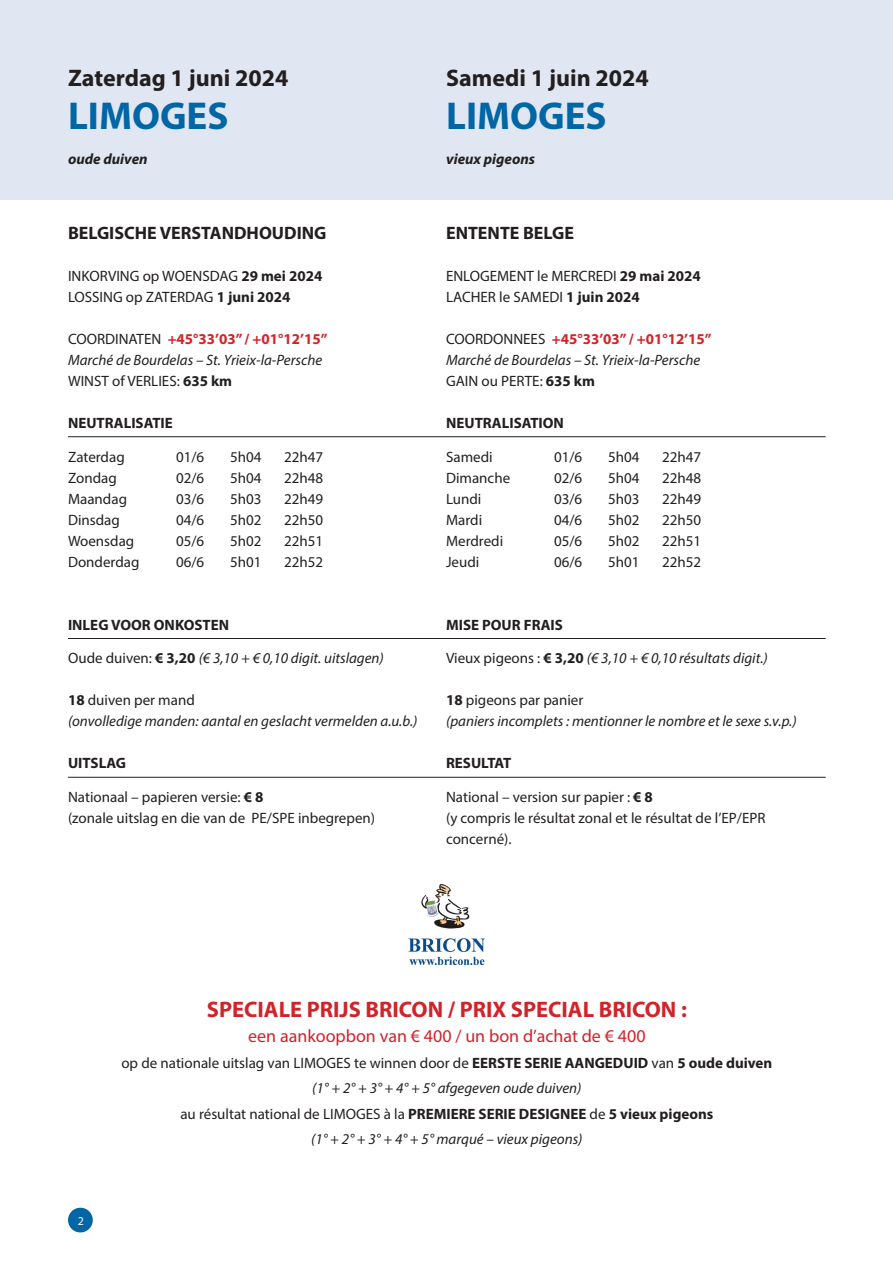
<style>
.page{position:relative;width:893px;height:1263px;background:#fff}
.page>*{position:absolute;margin:0;border:0;box-sizing:border-box;transform-origin:0 0}
.t1{font:700 39px "Myriad Pro";color:#0166a5}
.t2{font:700 24px "Myriad Pro";color:#231f20}
.t3{font:700 22.5px "Myriad Pro";color:#d1232a}
.t4{font:18px "Myriad Pro";color:#d1232a}
.t5{font:700 18px "Myriad Pro";color:#231f20}
.t6{font:15px/25.5px "Myriad Pro";color:#231f20}
.t7{font:italic 15px "Myriad Pro";color:#231f20}
.t8{font:700 15px "Myriad Pro";color:#231f20}
.t9{font:700 15px "Myriad Pro";color:#d1232a}
.t10{font:italic 700 15px "Myriad Pro";color:#231f20}
.t11{font:12px "Myriad Pro";color:#fff}
.s1{font-weight:700}
.s2{font-weight:400;color:#231f20}
.s3{font-style:normal}
.s4{font-weight:700;font-style:normal}
.s5{font-style:italic}
</style>
<div class="page">
<div style="left:68px;top:1208px;width:25px;height:24px;background:#0166a5;border-radius:50%"></div>
<div style="left:0;top:0;width:893px;height:200px;background:#e1e7f2"></div>
<hr style="left:68px;top:436px;width:758px;height:1px;background:#231f20">
<hr style="left:68px;top:638px;width:758px;height:1px;background:#231f20">
<hr style="left:68px;top:777px;width:758px;height:1px;background:#231f20">
<img style="left:408px;top:885px;width:77px;height:79px">
<h2 class="t2" style="left:68px;top:62px;width:222px">Zaterdag 1 juni 2024</h2>
<h2 class="t2" style="left:446px;top:62px;width:204px">Samedi 1 juin 2024</h2>
<h1 class="t1" style="left:68px;top:91px;width:162px">LIMOGES</h1>
<h1 class="t1" style="left:446px;top:91px;width:162px">LIMOGES</h1>
<p class="t10" style="left:68px;top:149px;width:81px">oude duiven</p>
<p class="t10" style="left:446px;top:149px;width:91px">vieux pigeons</p>
<p class="t5" style="left:68px;top:221px;width:260px">BELGISCHE VERSTANDHOUDING</p>
<p class="t5" style="left:446px;top:221px;width:129px">ENTENTE BELGE</p>
<p class="t6" style="left:68px;top:263px;width:256px">INKORVING op WOENSDAG <span class="s1">29 mei 2024</span></p>
<p class="t6" style="left:446px;top:263px;width:256px">ENLOGEMENT le MERCREDI <span class="s1">29 mai 2024</span></p>
<p class="t6" style="left:68px;top:284px;width:224px">LOSSING op ZATERDAG <span class="s1">1 juni 2024</span></p>
<p class="t6" style="left:446px;top:284px;width:195px">LACHER le SAMEDI <span class="s1">1 juin 2024</span></p>
<p class="t9" style="left:68px;top:329px;width:261px"><span class="s2">COORDINATEN</span> +45°33’03” / +01°12’15”</p>
<p class="t9" style="left:446px;top:329px;width:267px"><span class="s2">COORDONNEES</span> +45°33’03” / +01°12’15”</p>
<p class="t7" style="left:68px;top:350px;width:256px">Marché de Bourdelas – St. Yrieix-la-Persche</p>
<p class="t7" style="left:446px;top:350px;width:256px">Marché de Bourdelas – St. Yrieix-la-Persche</p>
<p class="t6" style="left:68px;top:368px;width:166px">WINST of VERLIES: <span class="s1">635 km</span></p>
<p class="t6" style="left:446px;top:368px;width:151px">GAIN ou PERTE: <span class="s1">635 km</span></p>
<p class="t8" style="left:68px;top:413px;width:106px">NEUTRALISATIE</p>
<p class="t8" style="left:446px;top:413px;width:119px">NEUTRALISATION</p>
<p class="t6" style="left:68px;top:444px;width:58px">Zaterdag</p>
<p class="t6" style="left:176px;top:444px;width:30px">01/6</p>
<p class="t6" style="left:230px;top:444px;width:33px">5h04</p>
<p class="t6" style="left:284px;top:444px;width:41px">22h47</p>
<p class="t6" style="left:446px;top:444px;width:48px">Samedi</p>
<p class="t6" style="left:554px;top:444px;width:30px">01/6</p>
<p class="t6" style="left:608px;top:444px;width:33px">5h04</p>
<p class="t6" style="left:662px;top:444px;width:41px">22h47</p>
<p class="t6" style="left:68px;top:465px;width:50px">Zondag</p>
<p class="t6" style="left:176px;top:465px;width:30px">02/6</p>
<p class="t6" style="left:230px;top:465px;width:33px">5h04</p>
<p class="t6" style="left:284px;top:465px;width:41px">22h48</p>
<p class="t6" style="left:446px;top:465px;width:66px">Dimanche</p>
<p class="t6" style="left:554px;top:465px;width:30px">02/6</p>
<p class="t6" style="left:608px;top:465px;width:33px">5h04</p>
<p class="t6" style="left:662px;top:465px;width:41px">22h48</p>
<p class="t6" style="left:68px;top:486px;width:61px">Maandag</p>
<p class="t6" style="left:176px;top:486px;width:30px">03/6</p>
<p class="t6" style="left:230px;top:486px;width:33px">5h03</p>
<p class="t6" style="left:284px;top:486px;width:41px">22h49</p>
<p class="t6" style="left:446px;top:486px;width:37px">Lundi</p>
<p class="t6" style="left:554px;top:486px;width:30px">03/6</p>
<p class="t6" style="left:608px;top:486px;width:33px">5h03</p>
<p class="t6" style="left:662px;top:486px;width:41px">22h49</p>
<p class="t6" style="left:68px;top:507px;width:53px">Dinsdag</p>
<p class="t6" style="left:176px;top:507px;width:30px">04/6</p>
<p class="t6" style="left:230px;top:507px;width:33px">5h02</p>
<p class="t6" style="left:284px;top:507px;width:41px">22h50</p>
<p class="t6" style="left:446px;top:507px;width:38px">Mardi</p>
<p class="t6" style="left:554px;top:507px;width:30px">04/6</p>
<p class="t6" style="left:608px;top:507px;width:33px">5h02</p>
<p class="t6" style="left:662px;top:507px;width:41px">22h50</p>
<p class="t6" style="left:68px;top:528px;width:68px">Woensdag</p>
<p class="t6" style="left:176px;top:528px;width:30px">05/6</p>
<p class="t6" style="left:230px;top:528px;width:33px">5h02</p>
<p class="t6" style="left:284px;top:528px;width:41px">22h51</p>
<p class="t6" style="left:446px;top:528px;width:59px">Merdredi</p>
<p class="t6" style="left:554px;top:528px;width:30px">05/6</p>
<p class="t6" style="left:608px;top:528px;width:33px">5h02</p>
<p class="t6" style="left:662px;top:528px;width:41px">22h51</p>
<p class="t6" style="left:68px;top:549px;width:73px">Donderdag</p>
<p class="t6" style="left:176px;top:549px;width:30px">06/6</p>
<p class="t6" style="left:230px;top:549px;width:33px">5h01</p>
<p class="t6" style="left:284px;top:549px;width:41px">22h52</p>
<p class="t6" style="left:446px;top:549px;width:35px">Jeudi</p>
<p class="t6" style="left:554px;top:549px;width:30px">06/6</p>
<p class="t6" style="left:608px;top:549px;width:33px">5h01</p>
<p class="t6" style="left:662px;top:549px;width:41px">22h52</p>
<p class="t8" style="left:68px;top:615px;width:163px">INLEG VOOR ONKOSTEN</p>
<p class="t8" style="left:446px;top:615px;width:118px">MISE POUR FRAIS</p>
<p class="t7" style="left:68px;top:649px;width:317px"><span class="s3">Oude duiven:</span> <span class="s4">€ 3,20</span> (€ 3,10 + € 0,10 digit. uitslagen)</p>
<p class="t7" style="left:446px;top:649px;width:323px"><span class="s3">Vieux pigeons :</span> <span class="s4">€ 3,20</span> (€ 3,10 + € 0,10 résultats digit.)</p>
<p class="t6" style="left:68px;top:687px;width:128px"><span class="s1">18</span> duiven per mand</p>
<p class="t6" style="left:446px;top:687px;width:139px"><span class="s1">18</span> pigeons par panier</p>
<p class="t7" style="left:68px;top:712px;width:351px">(onvolledige manden: aantal en geslacht vermelden a.u.b.)</p>
<p class="t7" style="left:446px;top:712px;width:352px">(paniers incomplets : mentionner le nombre et le sexe s.v.p.)</p>
<p class="t8" style="left:68px;top:753px;width:60px">UITSLAG</p>
<p class="t8" style="left:446px;top:753px;width:67px">RESULTAT</p>
<p class="t6" style="left:68px;top:784px;width:197px">Nationaal – papieren versie: <span class="s1">€ 8</span></p>
<p class="t6" style="left:446px;top:784px;width:208px">National – version sur papier : <span class="s1">€ 8</span></p>
<p class="t6" style="left:68px;top:805px;width:309px">(zonale uitslag en die van de PE/SPE inbegrepen)</p>
<p class="t6" style="left:446px;top:807px;width:321px;line-height:21px">(y compris le résultat zonal et le résultat de l’EP/EPR concerné).</p>
<p class="t11" style="left:78px;top:1213px;width:8px">2</p>
<h3 class="t3" style="left:207px;top:994px;width:481px">SPECIALE PRIJS BRICON / PRIX SPECIAL BRICON :</h3>
<p class="t4" style="left:248px;top:1025px;width:399px">een aankoopbon van € 400 / un bon d’achat de € 400</p>
<p class="t6" style="left:121px;top:1050px;width:652px;text-align:center">op de nationale uitslag van LIMOGES te winnen door de <span class="s1">EERSTE SERIE AANGEDUID</span> van <span class="s1">5 oude duiven </span><span class="s5">(1° + 2° + 3° + 4° + 5° afgegeven oude duiven)<br></span>au résultat national de LIMOGES à la <span class="s1">PREMIERE SERIE DESIGNEE</span> de <span class="s1">5 vieux pigeons<br></span><span class="s5">(1° + 2° + 3° + 4° + 5° marqué – vieux pigeons)</span></p>
</div>
